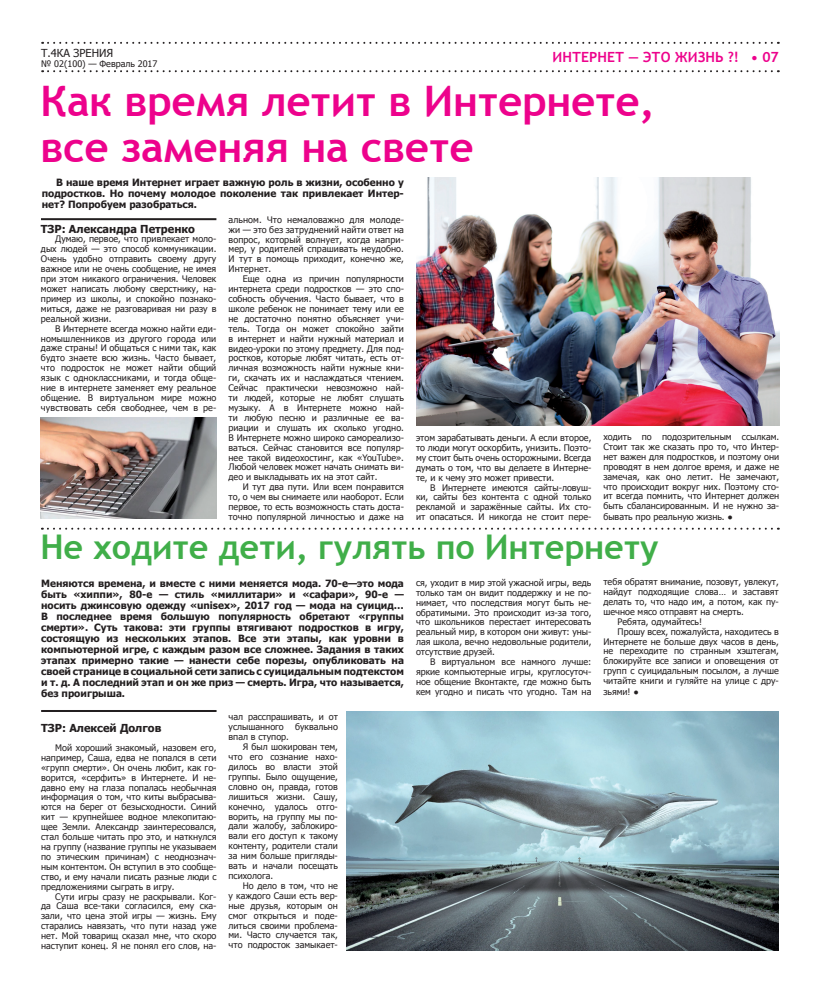
<style>
.page{position:relative;width:820px;height:993px;background:#fff}
.page>*{position:absolute;margin:0;border:0;box-sizing:border-box;transform-origin:0 0}
.t1{font:700 42px/46.2px "Trebuchet MS";letter-spacing:-.005em;color:#ed028c}
.t2{font:700 34px "Trebuchet MS";letter-spacing:-.005em;color:#40ae49}
.t3{font:700 14px "Trebuchet MS";color:#ed028c}
.t4{font:700 11px "Tahoma";color:#231f20}
.t5{font:11px "Tahoma";color:#231f20}
.t6{font:700 10px/11px "Tahoma";color:#231f20;text-align:justify}
.t7{font:9px/9.9px "Tahoma";color:#231f20;text-align:justify}
.s1{font-weight:700}
</style>
<div class="page">
<svg style="left:42px;top:70px;width:729px;height:2px"></svg>
<svg style="left:42px;top:42px;width:729px;height:2px"></svg>
<hr style="left:41px;top:218px;width:175px;height:2px;background:#231f20">
<svg style="left:42px;top:527px;width:736px;height:2px"></svg>
<hr style="left:41px;top:709px;width:175px;height:2px;background:#231f20">
<img style="left:346px;top:711px;width:432px;height:239px">
<img style="left:40px;top:417px;width:176px;height:101px">
<img style="left:416px;top:177px;width:362px;height:248px">
<p class="t5" style="left:41px;top:45px;width:74px">Т.4КА ЗРЕНИЯ</p>
<p class="t7" style="left:41px;top:58px;width:118px">№ 02(100) — Февраль 2017</p>
<h3 class="t3" style="left:552px;top:48px;width:188px">Интернет — это жизнь ?!</h3>
<h1 class="t1" style="left:40px;top:78px;width:616px">Как время летит в Интернете, все заменяя на свете</h1>
<p class="t6" style="left:42px;top:176px;width:363px;text-indent:14px">В наше время Интернет играет важную роль в жизни, особенно у подростков. Но почему молодое поколение так привлекает Интер&shy;нет? Попробуем разобраться.</p>
<h3 class="t3" style="left:750px;top:48px;width:29px">• 07</h3>
<p class="t4" style="left:41px;top:221px;width:156px">ТЗР: Александра Петренко</p>
<p class="t7" style="left:41px;top:234px;width:177px;text-indent:14px">Думаю, первое, что привлекает моло&shy;дых людей — это способ коммуникации.<br>Очень удобно отправить своему другу важное или не очень сообщение, не имея при этом никакого ограничения. Человек может написать любому сверстнику, на&shy;пример из школы, и спокойно познако&shy;миться, даже не разговаривая ни разу в реальной жизни.</p>
<p class="t7" style="left:41px;top:323px;width:177px;text-indent:14px">В Интернете всегда можно найти еди&shy;номышленников из другого города или даже страны! И общаться с ними так, как будто знаете всю жизнь. Часто бывает, что подросток не может найти общий язык с одноклассниками, и тогда обще&shy;ние в интернете заменяет ему реальное общение. В виртуальном мире можно чувствовать себя свободнее, чем в ре-</p>
<p class="t7" style="left:228px;top:214px;width:177px">альном. Что немаловажно для молоде&shy;жи — это без затруднений найти ответ на вопрос, который волнует, когда напри&shy;мер, у родителей спрашивать неудобно.<br>И тут в помощь приходит, конечно же, Интернет.</p>
<p class="t7" style="left:228px;top:273px;width:177px;text-indent:14px">Еще одна из причин популярности интернета среди подростков — это спо&shy;собность обучения. Часто бывает, что в школе ребенок не понимает тему или ее не достаточно понятно объясняет учи&shy;тель. Тогда он может спокойно зайти в интернет и найти нужный материал и видео-уроки по этому предмету. Для под&shy;ростков, которые любят читать, есть от&shy;личная возможность найти нужные кни&shy;ги, скачать их и наслаждаться чтением.<br>Сейчас практически невозможно най&shy;ти людей, которые не любят слушать музыку. А в Интернете можно най&shy;ти любую песню и различные ее ва&shy;риации и слушать их сколько угодно.<br>В Интернете можно широко самореализо&shy;ваться. Сейчас становится все популяр&shy;нее такой видеохостинг, как «YouTube».<br>Любой человек может начать снимать ви&shy;део и выкладывать их на этот сайт.</p>
<p class="t7" style="left:228px;top:481px;width:177px;text-indent:14px">И тут два пути. Или всем понравится то, о чем вы снимаете или наоборот. Если первое, то есть возможность стать доста&shy;точно популярной личностью и даже на</p>
<p class="t7" style="left:416px;top:432px;width:177px">этом зарабатывать деньги. А если второе, то люди могут оскорбить, унизить. Поэто&shy;му стоит быть очень осторожными. Всегда думать о том, что вы делаете в Интерне&shy;те, и к чему это может привести.</p>
<p class="t7" style="left:416px;top:481px;width:177px;text-indent:14px">В Интернете имеются сайты-ловуш&shy;ки, сайты без контента с одной только рекламой и заражённые сайты. Их сто&shy;ит опасаться. И никогда не стоит пере-</p>
<p class="t7" style="left:603px;top:431px;width:177px">ходить по подозрительным ссылкам.<br>Стоит так же сказать про то, что Интер&shy;нет важен для подростков, и поэтому они проводят в нем долгое время, и даже не замечая, как оно летит. Не замечают, что происходит вокруг них. Поэтому сто&shy;ит всегда помнить, что Интернет должен быть сбалансированным. И не нужно за-</p>
<p class="t7" style="left:603px;top:511px;width:131px">бывать про реальную жизнь. <span class="s1">●</span></p>
<h2 class="t2" style="left:40px;top:525px;width:619px">Не ходите дети, гулять по Интернету</h2>
<p class="t6" style="left:41px;top:577px;width:364px">Меняются времена, и вместе с ними меняется мода. 70-е—это мода быть «хиппи», 80-е — стиль «миллитари» и «сафари», 90-е — носить джинсовую одежду «unisex», 2017 год — мода на суицид… В последнее время большую популярность обретают «группы смерти». Суть такова: эти группы втягивают подростков в игру, состоящую из нескольких этапов. Все эти этапы, как уровни в компьютерной игре, с каждым разом все сложнее. Задания в таких этапах примерно такие — нанести себе порезы, опубликовать на своей странице в социальной сети запись с суицидальным подтекстом и т. д. А последний этап и он же приз — смерть. Игра, что называется, без проигрыша.</p>
<p class="t4" style="left:41px;top:720px;width:122px">ТЗР: Алексей Долгов</p>
<p class="t7" style="left:41px;top:742px;width:177px;text-indent:14px">Мой хороший знакомый, назовем его, например, Саша, едва не попался в сети «групп смерти». Он очень любит, как го&shy;ворится, «серфить» в Интернете. И не&shy;давно ему на глаза попалась необычная информация о том, что киты выбрасыва&shy;ются на берег от безысходности. Синий кит — крупнейшее водное млекопитаю&shy;щее Земли. Александр заинтересовался, стал больше читать про это, и наткнулся на группу (название группы не указываем по этическим причинам) с неоднознач&shy;ным контентом. Он вступил в это сообще&shy;ство, и ему начали писать разные люди с предложениями сыграть в игру.</p>
<p class="t7" style="left:41px;top:890px;width:177px;text-indent:14px">Сути игры сразу не раскрывали. Ког&shy;да Саша все-таки согласился, ему ска&shy;зали, что цена этой игры — жизнь. Ему старались навязать, что пути назад уже нет. Мой товарищ сказал мне, что скоро наступит конец. Я не понял его слов, на-</p>
<p class="t7" style="left:228px;top:711px;width:111px">чал расспрашивать, и от услышанного буквально впал в ступор.</p>
<p class="t7" style="left:228px;top:741px;width:111px;text-indent:14px">Я был шокирован тем, что его сознание нахо&shy;дилось во власти этой группы. Было ощущение, словно он, правда, готов лишиться жизни. Сашу, конечно, удалось отго&shy;ворить, на группу мы по&shy;дали жалобу, заблокиро&shy;вали его доступ к такому контенту, родители стали за ним больше пригляды&shy;вать и начали посещать психолога.</p>
<p class="t7" style="left:228px;top:879px;width:111px;text-indent:14px">Но дело в том, что не у каждого Саши есть вер&shy;ные друзья, которым он смог открыться и поде&shy;литься своими проблема&shy;ми. Часто случается так, что подросток замыкает-</p>
<p class="t7" style="left:416px;top:577px;width:177px">ся, уходит в мир этой ужасной игры, ведь только там он видит поддержку и не по&shy;нимает, что последствия могут быть не&shy;обратимыми. Это происходит из-за того, что школьников перестает интересовать реальный мир, в котором они живут: уны&shy;лая школа, вечно недовольные родители, отсутствие друзей.</p>
<p class="t7" style="left:416px;top:656px;width:177px;text-indent:14px">В виртуальном все намного лучше: яркие компьютерные игры, круглосуточ&shy;ное общение Вконтакте, где можно быть кем угодно и писать что угодно. Там на</p>
<p class="t7" style="left:603px;top:576px;width:177px">тебя обратят внимание, позовут, увлекут,</p>
<p class="t7" style="left:603px;top:586px;width:177px">найдут подходящие слова… и заставят</p>
<p class="t7" style="left:603px;top:596px;width:177px">делать то, что надо им, а потом, как пу-</p>
<p class="t7" style="left:603px;top:606px;width:142px">шечное мясо отправят на смерть.</p>
<p class="t7" style="left:617px;top:616px;width:86px">Ребята, одумайтесь!</p>
<p class="t7" style="left:617px;top:625px;width:163px">Прошу всех, пожалуйста, находитесь в</p>
<p class="t7" style="left:603px;top:635px;width:177px">Интернете не больше двух часов в день,</p>
<p class="t7" style="left:603px;top:645px;width:177px">не переходите по странным хэштегам,</p>
<p class="t7" style="left:603px;top:655px;width:177px">блокируйте все записи и оповещения от</p>
<p class="t7" style="left:603px;top:665px;width:177px">групп с суицидальным посылом, а лучше</p>
<p class="t7" style="left:603px;top:675px;width:177px">читайте книги и гуляйте на улице с дру-</p>
<p class="t7" style="left:603px;top:686px;width:37px">зьями! <span class="s1">●</span></p>
</div>
